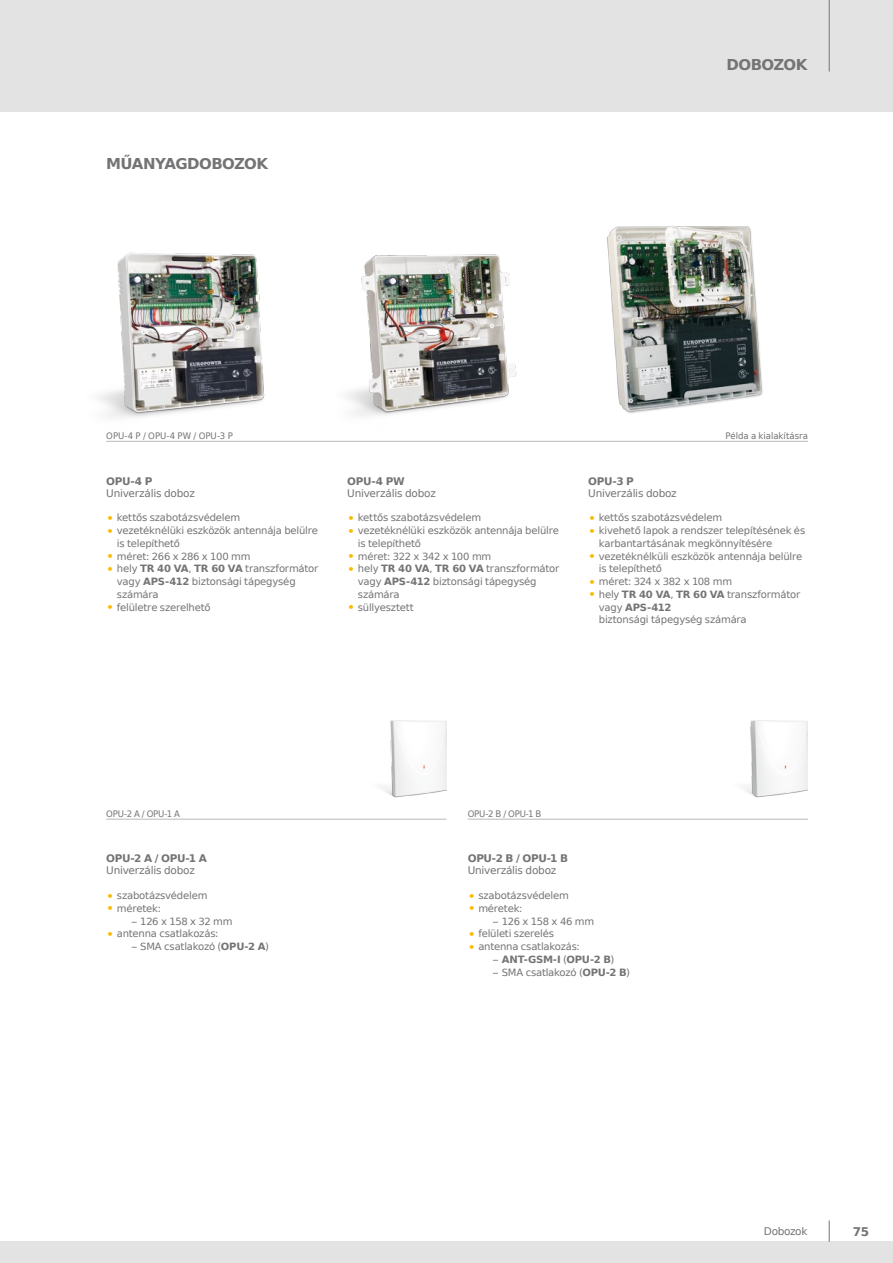
<style>
.page{position:relative;width:893px;height:1263px;background:#fff}
.page>*{position:absolute;margin:0;border:0;box-sizing:border-box;transform-origin:0 0}
._01_-_GRUPY_PRODUKTÓ{font:700 15px "Prima Sans EU";letter-spacing:-.04em;color:#747476}
._01_-_HEAD{font:700 15px "Prima Sans EU";letter-spacing:-.04em;color:#747476}
.t1{font:700 12px "Prima Sans EU";color:#747476}
._04_-_PRODUKT_-_NAZW{font:10.5px "Prima Sans EU";letter-spacing:-.02em;color:#747476}
._03_-_PRODUKT_-_SYMB{font:700 10.5px "Prima Sans EU";letter-spacing:-.03em;color:#747476}
._03_-_STOPKA{font:10.5px "Prima Sans EU";letter-spacing:-.03em;color:#747476}
.t2{font:10.05px/12.8px "Prima Sans EU";letter-spacing:-.02em;color:#747476}
.t3{font:700 10.05px "Prima Sans EU";letter-spacing:-.02em;color:#747476}
.t4{font:10.05px "Prima Sans EU";letter-spacing:-.04em;color:#747476}
._07_-_PODPIS_FOTKA{font:9px "Prima Sans EU";color:#747476;scale:.95 1}
.s1{font-size:13.5px;color:#fabb00}
.s2{font-weight:700}
.s3{font-weight:400}
</style>
<div class="page">
<div style="left:0;top:0;width:893px;height:112px;background:#e3e3e4"></div>
<div style="left:0;top:1242px;width:893px;height:21px;background:#e3e3e4"></div>
<svg style="left:829px;top:1220px;width:1px;height:22px"></svg>
<hr style="left:829px;top:0;width:1px;height:72px;background:#747476">
<img style="left:744px;top:720px;width:64px;height:78px">
<img style="left:99px;top:252px;width:166px;height:166px">
<img style="left:347px;top:254px;width:170px;height:162px">
<img style="left:606px;top:225px;width:157px;height:188px">
<img style="left:383px;top:720px;width:63px;height:78px">
<hr style="left:106px;top:441px;width:702px;height:1px;background:#bab9bb">
<hr style="left:106px;top:819px;width:340px;height:1px;background:#bab9bb">
<hr style="left:468px;top:819px;width:340px;height:1px;background:#bab9bb">
<p class="_01_-_GRUPY_PRODUKTÓ" style="left:106px;top:153px;width:163px">MŰANYAGDOBOZOK</p>
<p class="_01_-_HEAD" style="left:726px;top:54px;width:82px">DOBOZOK</p>
<p class="_07_-_PODPIS_FOTKA" style="left:106px;top:429px;width:135px">OPU-4 P / OPU-4 PW / OPU-3 P</p>
<p class="_07_-_PODPIS_FOTKA" style="left:725px;top:429px;width:88px">Példa a kialakításra</p>
<p class="_03_-_PRODUKT_-_SYMB" style="left:106px;top:473px;width:48px">OPU-4 P</p>
<p class="_04_-_PRODUKT_-_NAZW" style="left:106px;top:485px;width:90px">Univerzális doboz</p>
<p class="t2" style="left:106px;top:511px;width:136px"><span class="s1">•</span> kettős szabotázsvédelem</p>
<p class="t2" style="left:117px;top:524px;width:203px;text-indent:-11px"><span class="s1">•</span> vezetéknélüki eszközök antennája belülre is telepíthető</p>
<p class="t2" style="left:106px;top:549px;width:146px"><span class="s1">•</span> méret: 266 x 286 x 100 mm</p>
<p class="t2" style="left:117px;top:562px;width:203px;text-indent:-11px"><span class="s1">•</span> hely <span class="s2">TR 40 VA</span>, <span class="s2">TR 60 VA</span> transzformátor vagy <span class="s2">APS-412</span> biztonsági tápegység számára</p>
<p class="t2" style="left:106px;top:600px;width:106px"><span class="s1">•</span> felületre szerelhető</p>
<p class="_03_-_PRODUKT_-_SYMB" style="left:347px;top:473px;width:59px">OPU-4 PW</p>
<p class="_04_-_PRODUKT_-_NAZW" style="left:347px;top:485px;width:90px">Univerzális doboz</p>
<p class="t2" style="left:347px;top:511px;width:136px"><span class="s1">•</span> kettős szabotázsvédelem</p>
<p class="t2" style="left:358px;top:524px;width:203px;text-indent:-11px"><span class="s1">•</span> vezetéknélüki eszközök antennája belülre is telepíthető</p>
<p class="t2" style="left:347px;top:549px;width:146px"><span class="s1">•</span> méret: 322 x 342 x 100 mm</p>
<p class="t2" style="left:358px;top:562px;width:203px;text-indent:-11px"><span class="s1">•</span> hely <span class="s2">TR 40 VA</span>, <span class="s2">TR 60 VA</span> transzformátor vagy <span class="s2">APS-412</span> biztonsági tápegység számára</p>
<p class="t2" style="left:347px;top:600px;width:68px"><span class="s1">•</span> süllyesztett</p>
<p class="_03_-_PRODUKT_-_SYMB" style="left:588px;top:473px;width:47px">OPU-3 P</p>
<p class="_04_-_PRODUKT_-_NAZW" style="left:588px;top:485px;width:90px">Univerzális doboz</p>
<p class="t2" style="left:588px;top:511px;width:136px"><span class="s1">•</span> kettős szabotázsvédelem</p>
<p class="t2" style="left:599px;top:524px;width:208px;text-indent:-11px"><span class="s1">•</span> kivehető lapok a rendszer telepítésének és karbantartásának megkönnyítésére</p>
<p class="t2" style="left:599px;top:549px;width:205px;text-indent:-11px"><span class="s1">•</span> vezetéknélküli eszközök antennája belülre is telepíthető</p>
<p class="t2" style="left:588px;top:575px;width:145px"><span class="s1">•</span> méret: 324 x 382 x 108 mm</p>
<p class="t2" style="left:599px;top:587px;width:203px;text-indent:-11px"><span class="s1">•</span> hely <span class="s2">TR 40 VA</span>, <span class="s2">TR 60 VA</span> transzformátor vagy <span class="s2">APS-412<br></span>biztonsági tápegység számára</p>
<p class="_07_-_PODPIS_FOTKA" style="left:106px;top:807px;width:79px">OPU-2 A / OPU-1 A</p>
<p class="_07_-_PODPIS_FOTKA" style="left:468px;top:807px;width:79px">OPU-2 B / OPU-1 B</p>
<p class="_03_-_PRODUKT_-_SYMB" style="left:106px;top:851px;width:102px">OPU-2 A / OPU-1 A</p>
<p class="_04_-_PRODUKT_-_NAZW" style="left:106px;top:863px;width:90px">Univerzális doboz</p>
<p class="t2" style="left:106px;top:889px;width:103px"><span class="s1">•</span> szabotázsvédelem</p>
<p class="t2" style="left:106px;top:902px;width:56px"><span class="s1">•</span> méretek:</p>
<p class="t4" style="left:132px;top:914px;width:102px">– 126 x 158 x 32 mm</p>
<p class="t2" style="left:106px;top:927px;width:114px"><span class="s1">•</span> antenna csatlakozás:</p>
<p class="t2" style="left:132px;top:940px;width:139px">– SMA csatlakozó (<span class="s2">OPU-2 A</span>)</p>
<p class="_03_-_PRODUKT_-_SYMB" style="left:468px;top:851px;width:102px">OPU-2 B / OPU-1 B</p>
<p class="_04_-_PRODUKT_-_NAZW" style="left:468px;top:863px;width:90px">Univerzális doboz</p>
<p class="t2" style="left:468px;top:889px;width:103px"><span class="s1">•</span> szabotázsvédelem</p>
<p class="t2" style="left:468px;top:902px;width:56px"><span class="s1">•</span> méretek:</p>
<p class="t2" style="left:493px;top:914px;width:103px">– 126 x 158 x 46 mm</p>
<p class="t2" style="left:468px;top:927px;width:88px"><span class="s1">•</span> felületi szerelés</p>
<p class="t2" style="left:468px;top:940px;width:114px"><span class="s1">•</span> antenna csatlakozás:</p>
<p class="t3" style="left:493px;top:952px;width:123px"><span class="s3">–</span> ANT-GSM-I <span class="s3">(</span>OPU-2 B<span class="s3">)</span></p>
<p class="t2" style="left:493px;top:965px;width:138px">– SMA csatlakozó (<span class="s2">OPU-2 B</span>)</p>
<p class="_03_-_STOPKA" style="left:764px;top:1224px;width:45px">Dobozok</p>
<p class="t1" style="left:853px;top:1223px;width:18px">75</p>
</div>
